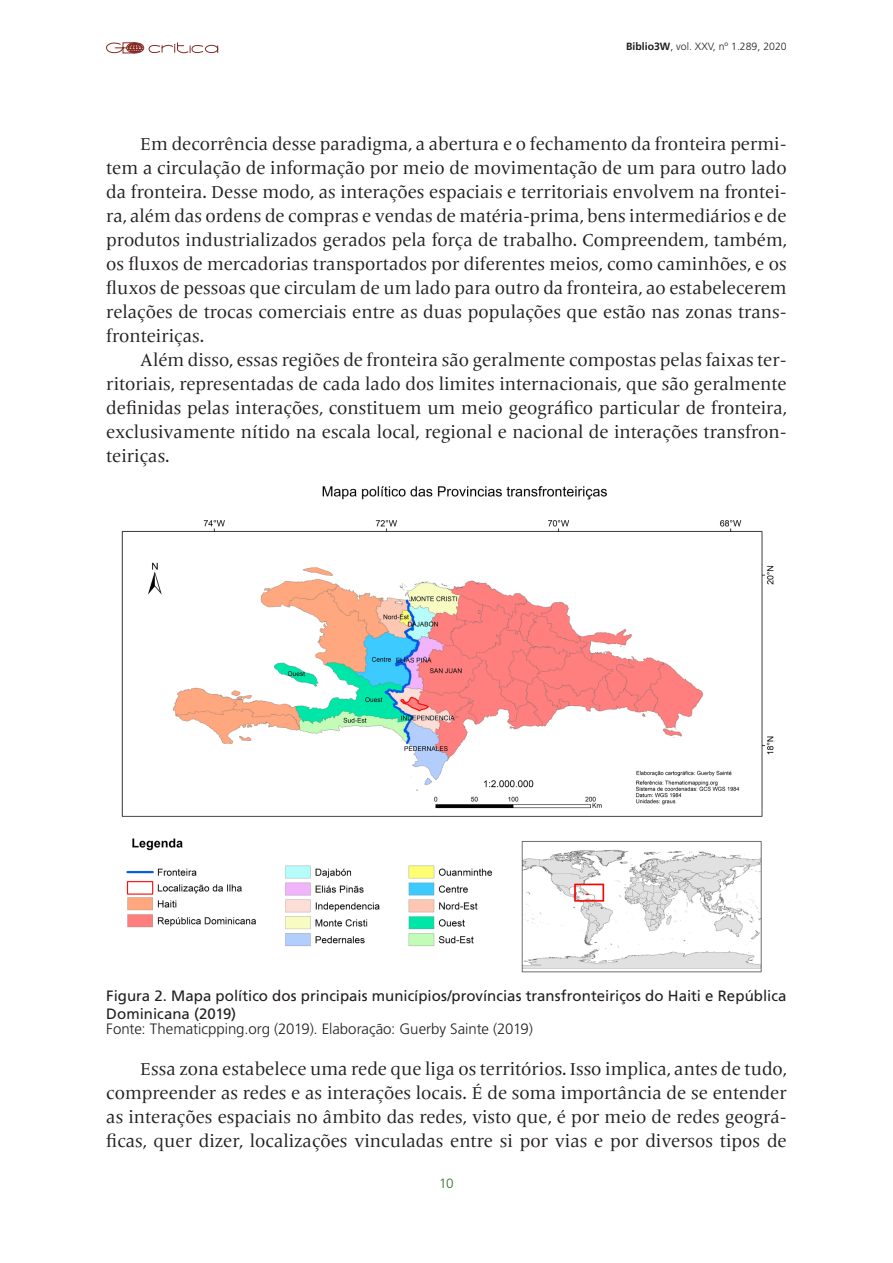
<style>
.page{position:relative;width:893px;height:1263px;background:#fff}
.page>*{position:absolute;margin:0;border:0;box-sizing:border-box;transform-origin:0 0}
.Text{font:18px/24px "Frutiger Serif LT Pro";color:#231f20;text-align:justify}
.Normal__Web{font:15px/18px "Frutiger LT Std";color:#231f20}
.Normal__Web-2{font:300 15px "Frutiger LT Std";letter-spacing:-.005em;color:#231f20}
.t1{font:300 13.5px "Frutiger LT Std";color:#3b692c}
.t2{font:300 10.5px "Frutiger LT Std";color:#231f20}
.s1{font-weight:700}
</style>
<div class="page">
<svg style="left:106px;top:42px;width:112px;height:12px"></svg>
<img style="left:121px;top:486px;width:653px;height:487px">
<p class="t2" style="left:626px;top:41px;width:162px"><span class="s1">Biblio3W</span>, vol. XXV, nº 1.289, 2020</p>
<p class="Text" style="left:106px;top:132px;width:682px;text-indent:34px">Em decorrência desse paradigma, a abertura e o fechamento da fronteira permi&shy;tem a circulação de informação por meio de movimentação de um para outro lado da fronteira. Desse modo, as interações espaciais e territoriais envolvem na frontei&shy;ra, além das ordens de compras e vendas de matéria-prima, bens intermediários e de produtos industrializados gerados pela força de trabalho. Compreendem, também, os fluxos de mercadorias transportados por diferentes meios, como caminhões, e os fluxos de pessoas que circulam de um lado para outro da fronteira, ao estabelecerem relações de trocas comerciais entre as duas populações que estão nas zonas trans&shy;fronteiriças.</p>
<p class="Text" style="left:106px;top:348px;width:682px;text-indent:34px">Além disso, essas regiões de fronteira são geralmente compostas pelas faixas ter&shy;ritoriais, representadas de cada lado dos limites internacionais, que são geralmente definidas pelas interações, constituem um meio geográfico particular de fronteira, exclusivamente nítido na escala local, regional e nacional de interações transfron&shy;teiriças.</p>
<p class="Normal__Web" style="left:106px;top:986px;width:682px">Figura 2. Mapa político dos principais municípios/províncias transfronteiriços do Haiti e República<br>Dominicana (2019)</p>
<p class="Normal__Web-2" style="left:106px;top:1020px;width:428px">Fonte: Thematicpping.org (2019). Elaboração: Guerby Sainte (2019)</p>
<p class="Text" style="left:106px;top:1057px;width:682px;text-indent:34px">Essa zona estabelece uma rede que liga os territórios. Isso implica, antes de tudo, compreender as redes e as interações locais. É de soma importância de se entender as interações espaciais no âmbito das redes, visto que, é por meio de redes geográ&shy;ficas, quer dizer, localizações vinculadas entre si por vias e por diversos tipos de</p>
<p class="t1" style="left:439px;top:1176px;width:16px">10</p>
</div>
